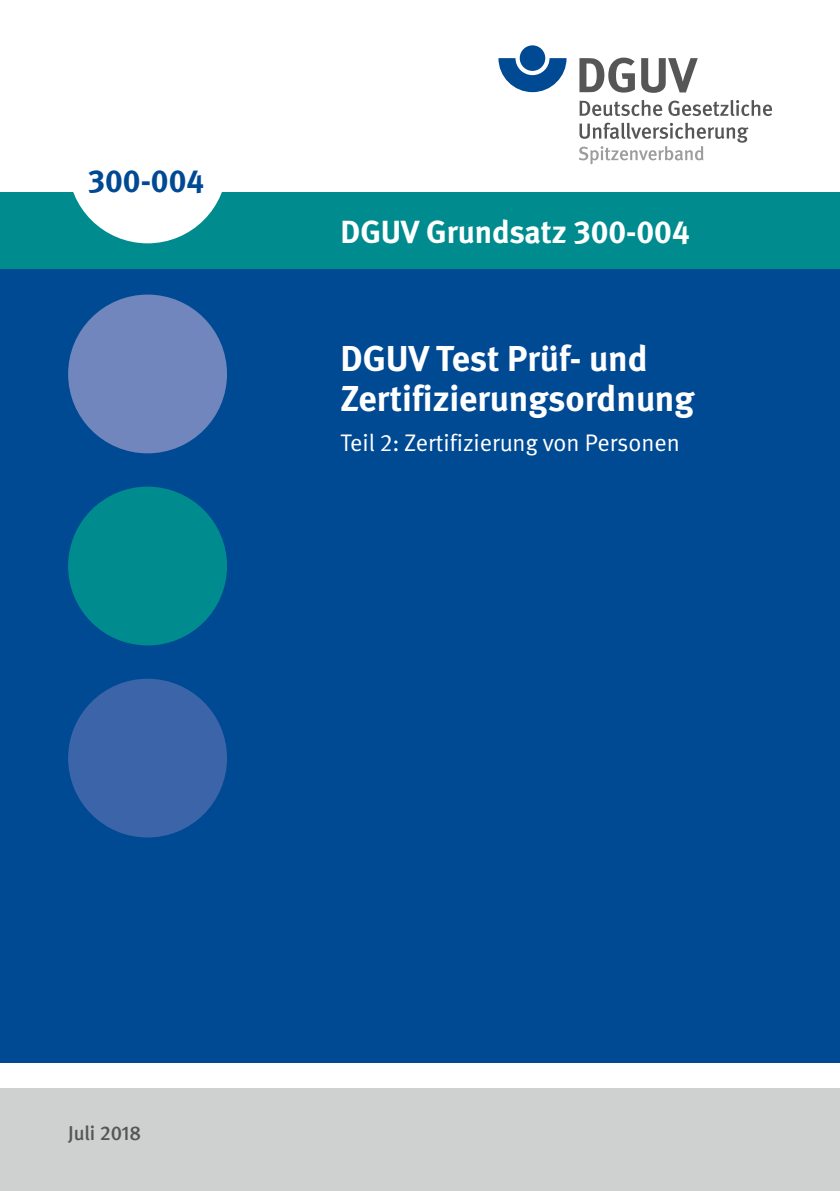
<style>
.page{position:relative;width:840px;height:1191px;background:#fff}
.page>*{position:absolute;margin:0;border:0;box-sizing:border-box;transform-origin:0 0}
.Titel{font:700 36px/40px "DGUV Meta";color:#fff}
.BestNr_Balken{font:700 32px "DGUV Meta";color:#fff}
.t1{font:700 32px "DGUV Meta";color:#004993}
.SubTitel{font:24px "DGUV Meta";color:#fff}
.Ausgabe{font:500 20px "DGUV Meta";color:#565656}
</style>
<div class="page">
<div style="left:0;top:261px;width:839px;height:801px;background:#004993"></div>
<div style="left:0;top:192px;width:839px;height:77px;background:#008c8e"></div>
<div style="left:68px;top:486px;width:159px;height:159px;background:#008c8e;border-radius:50%"></div>
<div style="left:68px;top:294px;width:159px;height:159px;background:#7086bd;border-radius:50%"></div>
<div style="left:68px;top:678px;width:159px;height:159px;background:#3c64a8;border-radius:50%"></div>
<div style="left:68px;top:85px;width:159px;height:158px;background:#fff;border-radius:50%"></div>
<div style="left:0;top:1089px;width:839px;height:102px;background:#cfd0d0"></div>
<svg style="left:498px;top:58px;width:68px;height:34px"></svg>
<div style="left:519px;top:45px;width:26px;height:26px;background:#004993;border-radius:50%"></div>
<svg style="left:579px;top:58px;width:55px;height:35px"></svg>
<svg style="left:641px;top:58px;width:56px;height:35px"></svg>
<svg style="left:579px;top:100px;width:82px;height:16px"></svg>
<svg style="left:668px;top:100px;width:103px;height:16px"></svg>
<svg style="left:579px;top:123px;width:169px;height:41px"></svg>
<p class="t1" style="left:88px;top:162px;width:117px">300-004</p>
<p class="BestNr_Balken" style="left:340px;top:212px;width:350px">DGUV Grundsatz 300-004</p>
<h1 class="Titel" style="left:340px;top:340px;width:355px">DGUV Test Prüf- und<br>Zertifizierungsordnung</h1>
<h1 class="SubTitel" style="left:340px;top:429px;width:341px">Teil 2: Zertifizierung von Personen</h1>
<p class="Ausgabe" style="left:68px;top:1121px;width:75px">Juli 2018</p>
</div>
